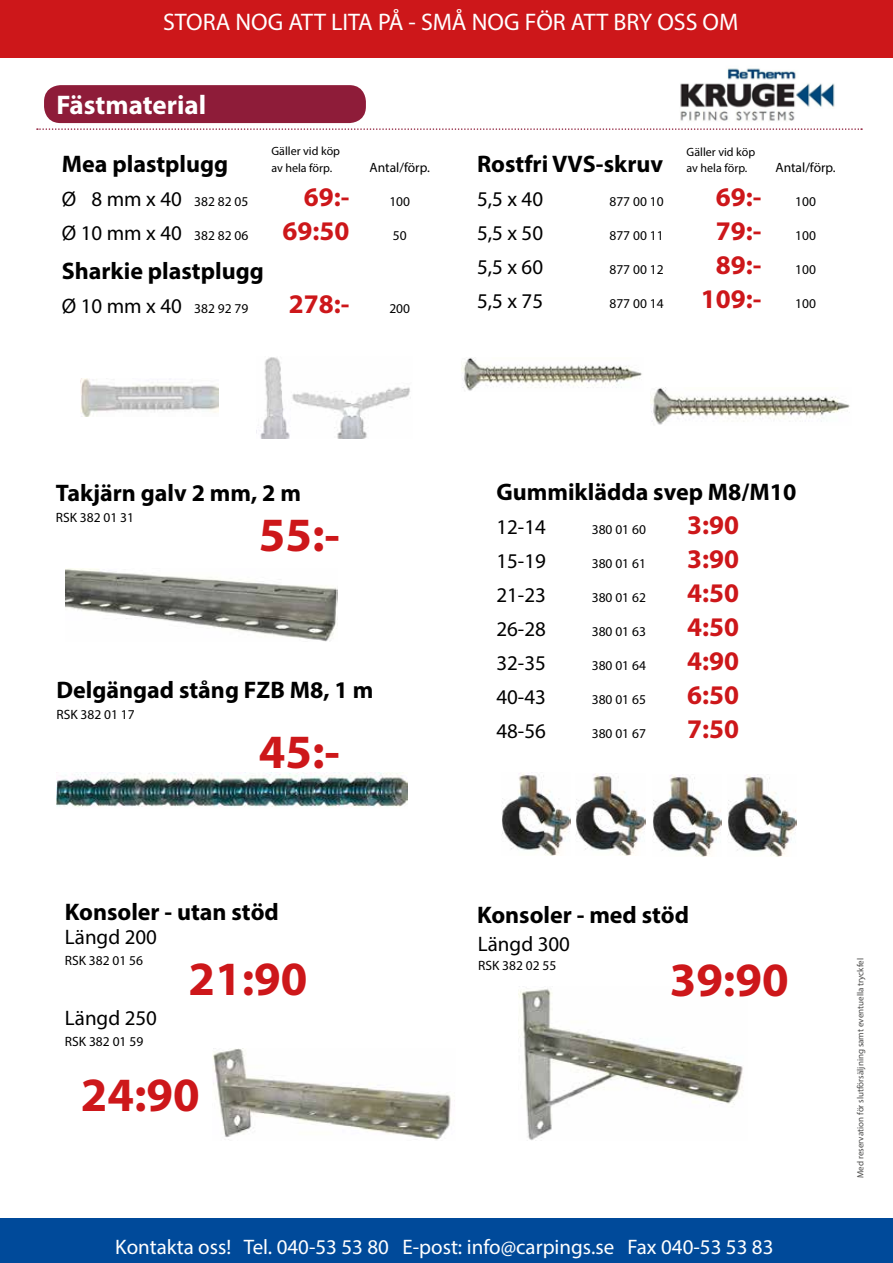
<style>
.page{position:relative;width:893px;height:1263px;background:#fff}
.page>*{position:absolute;margin:0;border:0;box-sizing:border-box;transform-origin:0 0}
.t1{font:700 48px "Myriad Pro";color:#cd171a}
.t2{font:700 27px "Myriad Pro";color:#cd171a}
.t3{font:700 27px "Myriad Pro";color:#fff}
.t4{font:700 24px "Myriad Pro";color:#000}
.t5{font:24px "Myriad Pro";color:#fff}
.t6{font:21px "Myriad Pro";color:#000}
.t7{font:21px "Myriad Pro";color:#fff}
.t8{font:13.5px "Myriad Pro";color:#000}
.t9{font:12px/16.5px "Myriad Pro";color:#000}
.t10{font:9px "Myriad Pro";color:#4a4a49}
.s1{color:#fff}
.s2{font-size:13.5px}
</style>
<div class="page">
<div style="left:44px;top:85px;width:322px;height:38px;background:#8e1c39;border-radius:16px"></div>
<svg style="left:37px;top:128px;width:825px;height:2px"></svg>
<img style="left:680px;top:68px;width:155px;height:53px">
<img style="left:81px;top:378px;width:138px;height:38px">
<img style="left:260px;top:357px;width:150px;height:81px">
<img style="left:462px;top:358px;width:180px;height:33px">
<img style="left:651px;top:388px;width:199px;height:37px">
<img style="left:502px;top:772px;width:69px;height:83px">
<img style="left:576px;top:774px;width:69px;height:82px">
<img style="left:653px;top:774px;width:69px;height:83px">
<img style="left:728px;top:774px;width:69px;height:83px">
<img style="left:66px;top:569px;width:271px;height:73px">
<img style="left:56px;top:772px;width:352px;height:35px">
<img style="left:213px;top:1049px;width:238px;height:91px">
<img style="left:519px;top:988px;width:224px;height:152px">
<div style="left:0;top:0;width:893px;height:57px;background:#cd171a"></div>
<div style="left:0;top:1219px;width:893px;height:44px;background:#004a9a"></div>
<h3 class="t5" style="left:163px;top:7px;width:577px">STORA NOG ATT LITA PÅ - SMÅ NOG FÖR ATT BRY OSS OM</h3>
<h2 class="t3" style="left:56px;top:88px;width:151px">Fästmaterial</h2>
<h3 class="t4" style="left:62px;top:148px;width:168px">Mea plastplugg</h3>
<p class="t9" style="left:271px;top:143px;width:70px">Gäller vid köp av hela förp.</p>
<p class="t8" style="left:370px;top:159px;width:62px">Antal/förp.</p>
<h3 class="t4" style="left:477px;top:148px;width:188px">Rostfri VVS-skruv</h3>
<p class="t9" style="left:687px;top:143px;width:70px">Gäller vid köp av hela förp.</p>
<p class="t8" style="left:775px;top:159px;width:62px">Antal/förp.</p>
<h3 class="t6" style="left:62px;top:186px;width:188px">Ø <span class="s1">1</span>8 mm x 40 <span class="s2">382 82 05</span></h3>
<h2 class="t2" style="left:304px;top:179px;width:47px">69:-</h2>
<p class="t8" style="left:389px;top:193px;width:22px">100</p>
<h3 class="t6" style="left:62px;top:220px;width:188px">Ø 10 mm x 40 <span class="s2">382 82 06</span></h3>
<h2 class="t2" style="left:283px;top:213px;width:68px">69:50</h2>
<p class="t8" style="left:393px;top:227px;width:15px">50</p>
<h3 class="t4" style="left:62px;top:255px;width:203px">Sharkie plastplugg</h3>
<h3 class="t6" style="left:62px;top:293px;width:188px">Ø 10 mm x 40 <span class="s2">382 92 79</span></h3>
<h2 class="t2" style="left:289px;top:287px;width:62px">278:-</h2>
<p class="t8" style="left:389px;top:300px;width:22px">200</p>
<h3 class="t6" style="left:477px;top:186px;width:68px">5,5 x 40</h3>
<p class="t8" style="left:609px;top:193px;width:56px">877 00 10</p>
<h2 class="t2" style="left:716px;top:179px;width:47px">69:-</h2>
<p class="t8" style="left:795px;top:193px;width:22px">100</p>
<h3 class="t6" style="left:477px;top:220px;width:68px">5,5 x 50</h3>
<p class="t8" style="left:609px;top:227px;width:56px">877 00 11</p>
<h2 class="t2" style="left:716px;top:213px;width:47px">79:-</h2>
<p class="t8" style="left:795px;top:227px;width:22px">100</p>
<h3 class="t6" style="left:477px;top:254px;width:68px">5,5 x 60</h3>
<p class="t8" style="left:609px;top:261px;width:56px">877 00 12</p>
<h2 class="t2" style="left:716px;top:247px;width:47px">89:-</h2>
<p class="t8" style="left:795px;top:261px;width:22px">100</p>
<h3 class="t6" style="left:477px;top:288px;width:68px">5,5 x 75</h3>
<p class="t8" style="left:609px;top:295px;width:56px">877 00 14</p>
<h2 class="t2" style="left:701px;top:281px;width:62px">109:-</h2>
<p class="t8" style="left:795px;top:295px;width:22px">100</p>
<h3 class="t4" style="left:56px;top:478px;width:247px">Takjärn galv 2 mm, 2 m</h3>
<p class="t8" style="left:56px;top:509px;width:80px">RSK 382 01 31</p>
<h1 class="t1" style="left:259px;top:503px;width:83px">55:-</h1>
<h3 class="t4" style="left:56px;top:674px;width:318px">Delgängad stång FZB M8, 1 m</h3>
<p class="t8" style="left:56px;top:706px;width:80px">RSK 382 01 17</p>
<h1 class="t1" style="left:259px;top:721px;width:83px">45:-</h1>
<h3 class="t4" style="left:496px;top:476px;width:302px">Gummiklädda svep M8/M10</h3>
<h3 class="t6" style="left:496px;top:514px;width:51px">12-14</h3>
<p class="t8" style="left:592px;top:521px;width:56px">380 01 60</p>
<h2 class="t2" style="left:687px;top:507px;width:53px">3:90</h2>
<h3 class="t6" style="left:496px;top:548px;width:51px">15-19</h3>
<p class="t8" style="left:592px;top:555px;width:56px">380 01 61</p>
<h2 class="t2" style="left:687px;top:541px;width:53px">3:90</h2>
<h3 class="t6" style="left:496px;top:582px;width:51px">21-23</h3>
<p class="t8" style="left:592px;top:589px;width:56px">380 01 62</p>
<h2 class="t2" style="left:687px;top:575px;width:53px">4:50</h2>
<h3 class="t6" style="left:496px;top:616px;width:51px">26-28</h3>
<p class="t8" style="left:592px;top:623px;width:56px">380 01 63</p>
<h2 class="t2" style="left:687px;top:609px;width:53px">4:50</h2>
<h3 class="t6" style="left:496px;top:650px;width:51px">32-35</h3>
<p class="t8" style="left:592px;top:657px;width:56px">380 01 64</p>
<h2 class="t2" style="left:687px;top:643px;width:53px">4:90</h2>
<h3 class="t6" style="left:496px;top:684px;width:51px">40-43</h3>
<p class="t8" style="left:592px;top:691px;width:56px">380 01 65</p>
<h2 class="t2" style="left:687px;top:677px;width:53px">6:50</h2>
<h3 class="t6" style="left:496px;top:718px;width:51px">48-56</h3>
<p class="t8" style="left:592px;top:725px;width:56px">380 01 67</p>
<h2 class="t2" style="left:687px;top:711px;width:53px">7:50</h2>
<h3 class="t4" style="left:65px;top:896px;width:216px">Konsoler - utan stöd</h3>
<h3 class="t4" style="left:477px;top:900px;width:214px">Konsoler - med stöd</h3>
<h3 class="t6" style="left:65px;top:924px;width:94px">Längd 200</h3>
<h3 class="t6" style="left:478px;top:931px;width:94px">Längd 300</h3>
<p class="t8" style="left:65px;top:952px;width:80px">RSK 382 01 56</p>
<p class="t8" style="left:478px;top:957px;width:80px">RSK 382 02 55</p>
<h1 class="t1" style="left:189px;top:948px;width:121px">21:90</h1>
<h1 class="t1" style="left:670px;top:949px;width:121px">39:90</h1>
<h3 class="t6" style="left:65px;top:1005px;width:94px">Längd 250</h3>
<p class="t8" style="left:65px;top:1033px;width:80px">RSK 382 01 59</p>
<h1 class="t1" style="left:81px;top:1063px;width:121px">24:90</h1>
<h3 class="t7" style="left:115px;top:1234px;width:660px">Kontakta oss! Tel. 040-53 53 80 E-post: info@carpings.se Fax 040-53 53 83</h3>
<p class="t10" style="left:855px;top:1178px;width:221px;rotate:-90deg">Med reservation för slutförsäljning samt eventuella tryckfel</p>
</div>
